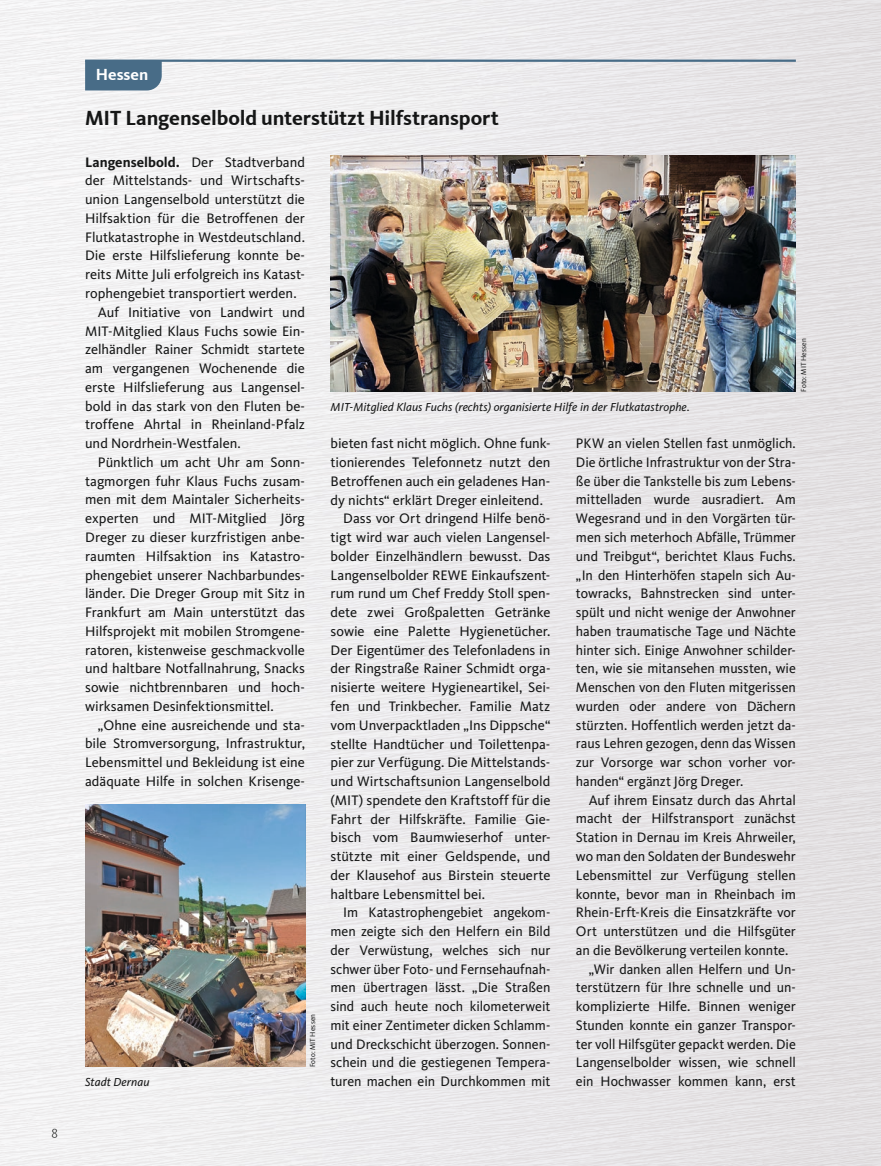
<style>
.page{position:relative;width:881px;height:1166px;background:#fff}
.page>*{position:absolute;margin:0;border:0;box-sizing:border-box;transform-origin:0 0}
.t1{font:700 21px "CDU Kievit Tab";letter-spacing:-.005em;color:#151616}
.t2{font:700 16.5px "CDU Kievit Tab";color:#fff}
.t3{font:14.25px/18.8px "CDU Kievit";letter-spacing:-.005em;color:#151616;text-align:justify}
.t4{font:italic 12px "CDU Kievit";letter-spacing:.005em;color:#151616}
.t5{font:7.5px "CDU Kievit Tab";letter-spacing:.015em;color:#151616;scale:.95 1}
.s1{font-weight:700}
</style>
<div class="page">
<img style="left:0;top:0;width:880px;height:1165px">
<svg style="left:52px;top:1128px;width:5px;height:9px"></svg>
<div style="left:85px;top:62px;width:77px;height:28px;background:#486c87"></div>
<hr style="left:85px;top:60px;width:710px;height:2px;background:#486c87">
<img style="left:330px;top:156px;width:465px;height:236px">
<img style="left:85px;top:804px;width:220px;height:262px">
<p class="t2" style="left:96px;top:64px;width:54px">Hessen</p>
<h1 class="t1" style="left:85px;top:106px;width:415px">MIT Langenselbold unterstützt Hilfstransport</h1>
<p class="t3" style="left:85px;top:153px;width:221px"><span class="s1">Langenselbold.</span> Der Stadtverband</p>
<p class="t3" style="left:85px;top:171px;width:221px">der Mittelstands- und Wirtschafts-</p>
<p class="t3" style="left:85px;top:190px;width:221px">union Langenselbold unterstützt die</p>
<p class="t3" style="left:85px;top:209px;width:221px">Hilfsaktion für die Betroffenen der</p>
<p class="t3" style="left:85px;top:228px;width:221px">Flutkatastrophe in Westdeutschland.</p>
<p class="t3" style="left:85px;top:246px;width:221px">Die erste Hilfslieferung konnte be-</p>
<p class="t3" style="left:85px;top:265px;width:221px">reits Mitte Juli erfolgreich ins Katast-</p>
<p class="t3" style="left:85px;top:284px;width:213px">rophengebiet transportiert werden.</p>
<p class="t3" style="left:98px;top:303px;width:208px">Auf Initiative von Landwirt und</p>
<p class="t3" style="left:85px;top:321px;width:221px">MIT-Mitglied Klaus Fuchs sowie Ein-</p>
<p class="t3" style="left:85px;top:340px;width:221px">zelhändler Rainer Schmidt startete</p>
<p class="t3" style="left:85px;top:359px;width:221px">am vergangenen Wochenende die</p>
<p class="t3" style="left:85px;top:378px;width:221px">erste Hilfslieferung aus Langensel-</p>
<p class="t3" style="left:85px;top:396px;width:221px">bold in das stark von den Fluten be-</p>
<p class="t3" style="left:85px;top:415px;width:221px">troffene Ahrtal in Rheinland-Pfalz</p>
<p class="t3" style="left:85px;top:434px;width:157px">und Nordrhein-Westfalen.</p>
<p class="t3" style="left:98px;top:453px;width:208px">Pünktlich um acht Uhr am Sonn-</p>
<p class="t3" style="left:85px;top:471px;width:221px">tagmorgen fuhr Klaus Fuchs zusam-</p>
<p class="t3" style="left:85px;top:490px;width:221px">men mit dem Maintaler Sicherheits-</p>
<p class="t3" style="left:85px;top:509px;width:221px">experten und MIT-Mitglied Jörg</p>
<p class="t3" style="left:85px;top:528px;width:221px">Dreger zu dieser kurzfristigen anbe-</p>
<p class="t3" style="left:85px;top:546px;width:221px">raumten Hilfsaktion ins Katastro-</p>
<p class="t3" style="left:85px;top:565px;width:221px">phengebiet unserer Nachbarbundes-</p>
<p class="t3" style="left:85px;top:584px;width:221px">länder. Die Dreger Group mit Sitz in</p>
<p class="t3" style="left:85px;top:603px;width:221px">Frankfurt am Main unterstützt das</p>
<p class="t3" style="left:85px;top:621px;width:221px">Hilfsprojekt mit mobilen Stromgene-</p>
<p class="t3" style="left:85px;top:640px;width:221px">ratoren, kistenweise geschmackvolle</p>
<p class="t3" style="left:85px;top:659px;width:221px">und haltbare Notfallnahrung, Snacks</p>
<p class="t3" style="left:85px;top:678px;width:221px">sowie nichtbrennbaren und hoch-</p>
<p class="t3" style="left:85px;top:696px;width:190px">wirksamen Desinfektionsmittel.</p>
<p class="t3" style="left:98px;top:715px;width:208px">„Ohne eine ausreichende und sta-</p>
<p class="t3" style="left:85px;top:734px;width:221px">bile Stromversorgung, Infrastruktur,</p>
<p class="t3" style="left:85px;top:753px;width:221px">Lebensmittel und Bekleidung ist eine</p>
<p class="t3" style="left:85px;top:771px;width:221px">adäquate Hilfe in solchen Krisenge-</p>
<p class="t4" style="left:85px;top:1074px;width:66px">Stadt Dernau</p>
<p class="t5" style="left:308px;top:1067px;width:58px;rotate:-90deg">Foto: MIT Hessen</p>
<p class="t4" style="left:330px;top:399px;width:360px">MIT-Mitglied Klaus Fuchs (rechts) organisierte Hilfe in der Flutkatastrophe.</p>
<p class="t5" style="left:799px;top:392px;width:58px;rotate:-90deg">Foto: MIT Hessen</p>
<p class="t3" style="left:330px;top:434px;width:221px">bieten fast nicht möglich. Ohne funk-</p>
<p class="t3" style="left:330px;top:453px;width:221px">tionierendes Telefonnetz nutzt den</p>
<p class="t3" style="left:330px;top:471px;width:221px">Betroffenen auch ein geladenes Han-</p>
<p class="t3" style="left:330px;top:490px;width:214px">dy nichts“ erklärt Dreger einleitend.</p>
<p class="t3" style="left:343px;top:509px;width:208px">Dass vor Ort dringend Hilfe benö-</p>
<p class="t3" style="left:330px;top:528px;width:221px">tigt wird war auch vielen Langensel-</p>
<p class="t3" style="left:330px;top:546px;width:221px">bolder Einzelhändlern bewusst. Das</p>
<p class="t3" style="left:330px;top:565px;width:221px">Langenselbolder REWE Einkaufszent-</p>
<p class="t3" style="left:330px;top:584px;width:221px">rum rund um Chef Freddy Stoll spen-</p>
<p class="t3" style="left:330px;top:603px;width:221px">dete zwei Großpaletten Getränke</p>
<p class="t3" style="left:330px;top:621px;width:221px">sowie eine Palette Hygienetücher.</p>
<p class="t3" style="left:330px;top:640px;width:221px">Der Eigentümer des Telefonladens in</p>
<p class="t3" style="left:330px;top:659px;width:221px">der Ringstraße Rainer Schmidt orga-</p>
<p class="t3" style="left:330px;top:678px;width:221px">nisierte weitere Hygieneartikel, Sei-</p>
<p class="t3" style="left:330px;top:696px;width:221px">fen und Trinkbecher. Familie Matz</p>
<p class="t3" style="left:330px;top:715px;width:221px">vom Unverpacktladen „Ins Dippsche“</p>
<p class="t3" style="left:330px;top:734px;width:221px">stellte Handtücher und Toilettenpa-</p>
<p class="t3" style="left:330px;top:753px;width:221px">pier zur Verfügung. Die Mittelstands-</p>
<p class="t3" style="left:330px;top:771px;width:221px">und Wirtschaftsunion Langenselbold</p>
<p class="t3" style="left:330px;top:790px;width:221px">(MIT) spendete den Kraftstoff für die</p>
<p class="t3" style="left:330px;top:809px;width:221px">Fahrt der Hilfskräfte. Familie Gie-</p>
<p class="t3" style="left:330px;top:828px;width:221px">bisch vom Baumwieserhof unter-</p>
<p class="t3" style="left:330px;top:846px;width:221px">stützte mit einer Geldspende, und</p>
<p class="t3" style="left:330px;top:865px;width:221px">der Klausehof aus Birstein steuerte</p>
<p class="t3" style="left:330px;top:884px;width:156px">haltbare Lebensmittel bei.</p>
<p class="t3" style="left:343px;top:903px;width:208px">Im Katastrophengebiet angekom-</p>
<p class="t3" style="left:330px;top:921px;width:221px">men zeigte sich den Helfern ein Bild</p>
<p class="t3" style="left:330px;top:940px;width:221px">der Verwüstung, welches sich nur</p>
<p class="t3" style="left:330px;top:959px;width:221px">schwer über Foto- und Fernsehaufnah-</p>
<p class="t3" style="left:330px;top:978px;width:221px">men übertragen lässt. „Die Straßen</p>
<p class="t3" style="left:330px;top:996px;width:221px">sind auch heute noch kilometerweit</p>
<p class="t3" style="left:330px;top:1015px;width:221px">mit einer Zentimeter dicken Schlamm-</p>
<p class="t3" style="left:330px;top:1034px;width:221px">und Dreckschicht überzogen. Sonnen-</p>
<p class="t3" style="left:330px;top:1053px;width:221px">schein und die gestiegenen Tempera-</p>
<p class="t3" style="left:330px;top:1071px;width:221px">turen machen ein Durchkommen mit</p>
<p class="t3" style="left:575px;top:434px;width:221px">PKW an vielen Stellen fast unmöglich.<br>Die örtliche Infrastruktur von der Stra&shy;ße über die Tankstelle bis zum Lebens&shy;mittelladen wurde ausradiert. Am Wegesrand und in den Vorgärten tür&shy;men sich meterhoch Abfälle, Trümmer und Treibgut“, berichtet Klaus Fuchs. „In den Hinterhöfen stapeln sich Au&shy;towracks, Bahnstrecken sind unter&shy;spült und nicht wenige der Anwohner haben traumatische Tage und Nächte hinter sich. Einige Anwohner schilder&shy;ten, wie sie mitansehen mussten, wie Menschen von den Fluten mitgerissen wurden oder andere von Dächern stürzten. Hoffentlich werden jetzt da&shy;raus Lehren gezogen, denn das Wissen zur Vorsorge war schon vorher vor&shy;handen“ ergänzt Jörg Dreger.</p>
<p class="t3" style="left:588px;top:790px;width:208px">Auf ihrem Einsatz durch das Ahrtal</p>
<p class="t3" style="left:575px;top:809px;width:221px">macht der Hilfstransport zunächst</p>
<p class="t3" style="left:575px;top:828px;width:221px">Station in Dernau im Kreis Ahrweiler,</p>
<p class="t3" style="left:575px;top:846px;width:221px">wo man den Soldaten der Bundeswehr</p>
<p class="t3" style="left:575px;top:865px;width:221px">Lebensmittel zur Verfügung stellen</p>
<p class="t3" style="left:575px;top:884px;width:221px">konnte, bevor man in Rheinbach im</p>
<p class="t3" style="left:575px;top:903px;width:221px">Rhein-Erft-Kreis die Einsatzkräfte vor</p>
<p class="t3" style="left:575px;top:921px;width:221px">Ort unterstützen und die Hilfsgüter</p>
<p class="t3" style="left:575px;top:940px;width:214px">an die Bevölkerung verteilen konnte.</p>
<p class="t3" style="left:588px;top:959px;width:208px">„Wir danken allen Helfern und Un-</p>
<p class="t3" style="left:575px;top:978px;width:221px">terstützern für Ihre schnelle und un-</p>
<p class="t3" style="left:575px;top:996px;width:221px">komplizierte Hilfe. Binnen weniger</p>
<p class="t3" style="left:575px;top:1015px;width:221px">Stunden konnte ein ganzer Transpor-</p>
<p class="t3" style="left:575px;top:1034px;width:221px">ter voll Hilfsgüter gepackt werden. Die</p>
<p class="t3" style="left:575px;top:1053px;width:221px">Langenselbolder wissen, wie schnell</p>
<p class="t3" style="left:575px;top:1071px;width:221px">ein Hochwasser kommen kann, erst</p>
</div>
